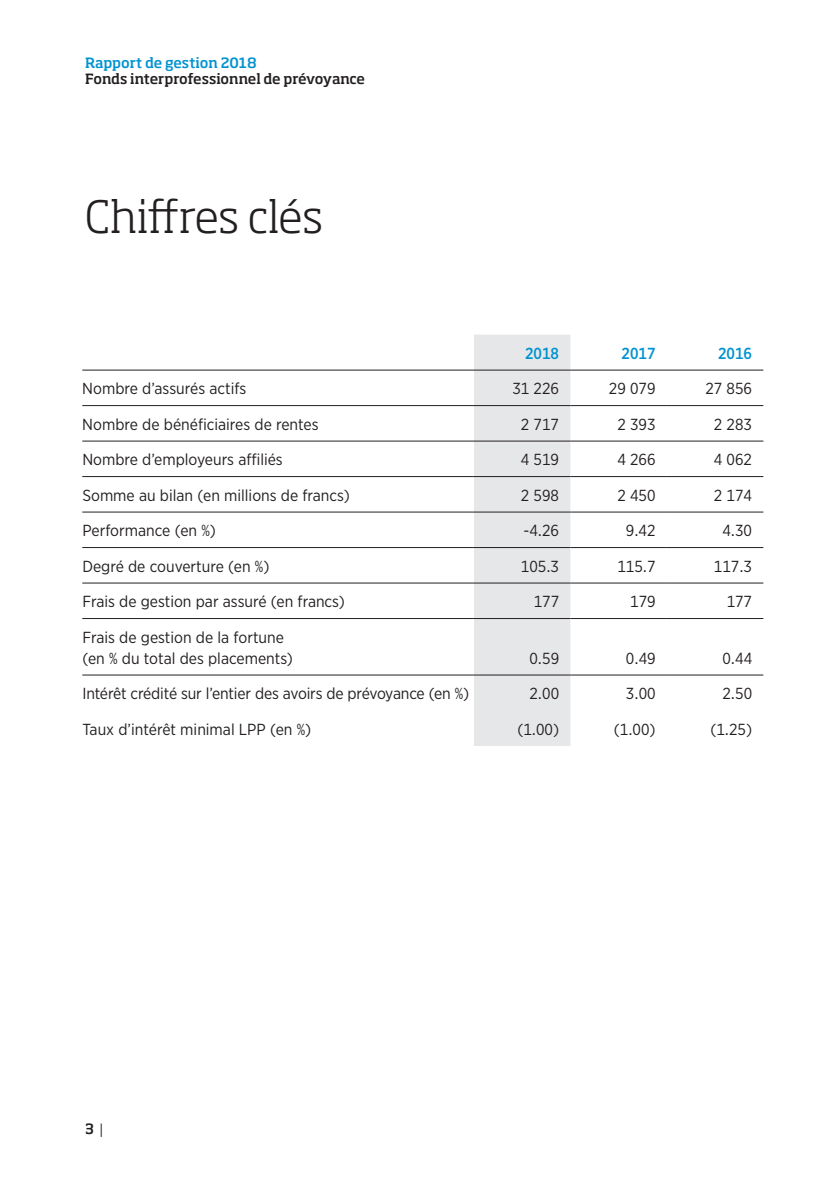
<style>
.page{position:relative;width:840px;height:1191px;background:#fff}
.page>*{position:absolute;margin:0;border:0;box-sizing:border-box;transform-origin:0 0}
.t1{font:300 44px "Soho Std";letter-spacing:-.005em;color:#231f20}
.t2{font:16px/21px "Gotham Narrow";color:#231f20}
.t3{font:500 16px "Gotham Narrow";color:#0093d0}
.t4{font:500 14px "Soho Std";letter-spacing:-.02em;color:#231f20}
.t5{font:500 14px "Soho Std";letter-spacing:-.005em;color:#0093d0}
.s1{font-weight:300}
</style>
<div class="page">
<div style="left:473px;top:335px;width:97px;height:411px;background:#e6e7e9"></div>
<hr style="left:82px;top:370px;width:391px;height:1px;background:#231f20">
<hr style="left:473px;top:370px;width:97px;height:1px;background:#231f20">
<hr style="left:570px;top:370px;width:96px;height:1px;background:#231f20">
<hr style="left:666px;top:370px;width:97px;height:1px;background:#231f20">
<hr style="left:82px;top:405px;width:391px;height:1px;background:#231f20">
<hr style="left:473px;top:405px;width:97px;height:1px;background:#231f20">
<hr style="left:570px;top:405px;width:96px;height:1px;background:#231f20">
<hr style="left:666px;top:405px;width:97px;height:1px;background:#231f20">
<hr style="left:82px;top:441px;width:391px;height:1px;background:#231f20">
<hr style="left:473px;top:441px;width:97px;height:1px;background:#231f20">
<hr style="left:570px;top:441px;width:96px;height:1px;background:#231f20">
<hr style="left:666px;top:441px;width:97px;height:1px;background:#231f20">
<hr style="left:82px;top:476px;width:391px;height:1px;background:#231f20">
<hr style="left:473px;top:476px;width:97px;height:1px;background:#231f20">
<hr style="left:570px;top:476px;width:96px;height:1px;background:#231f20">
<hr style="left:666px;top:476px;width:97px;height:1px;background:#231f20">
<hr style="left:82px;top:512px;width:391px;height:1px;background:#231f20">
<hr style="left:473px;top:512px;width:97px;height:1px;background:#231f20">
<hr style="left:570px;top:512px;width:96px;height:1px;background:#231f20">
<hr style="left:666px;top:512px;width:97px;height:1px;background:#231f20">
<hr style="left:82px;top:547px;width:391px;height:1px;background:#231f20">
<hr style="left:473px;top:547px;width:97px;height:1px;background:#231f20">
<hr style="left:570px;top:547px;width:96px;height:1px;background:#231f20">
<hr style="left:666px;top:547px;width:97px;height:1px;background:#231f20">
<hr style="left:82px;top:582px;width:391px;height:1px;background:#231f20">
<hr style="left:473px;top:582px;width:97px;height:1px;background:#231f20">
<hr style="left:570px;top:582px;width:96px;height:1px;background:#231f20">
<hr style="left:666px;top:582px;width:97px;height:1px;background:#231f20">
<hr style="left:82px;top:618px;width:391px;height:1px;background:#231f20">
<hr style="left:473px;top:618px;width:97px;height:1px;background:#231f20">
<hr style="left:570px;top:618px;width:96px;height:1px;background:#231f20">
<hr style="left:666px;top:618px;width:97px;height:1px;background:#231f20">
<hr style="left:82px;top:674px;width:391px;height:1px;background:#231f20">
<hr style="left:473px;top:674px;width:97px;height:1px;background:#231f20">
<hr style="left:570px;top:674px;width:96px;height:1px;background:#231f20">
<hr style="left:666px;top:674px;width:97px;height:1px;background:#231f20">
<p class="t5" style="left:85px;top:53px;width:173px">Rapport de gestion 2018</p>
<p class="t4" style="left:85px;top:70px;width:281px">Fonds interprofessionnel de prévoyance</p>
<h1 class="t1" style="left:85px;top:189px;width:239px">Chiffres clés</h1>
<p class="t3" style="left:525px;top:343px;width:35px">2018</p>
<p class="t3" style="left:621px;top:343px;width:35px">2017</p>
<p class="t3" style="left:717px;top:343px;width:35px">2016</p>
<p class="t2" style="left:82px;top:378px;width:165px">Nombre d’assurés actifs</p>
<p class="t2" style="left:512px;top:378px;width:48px">31 226</p>
<p class="t2" style="left:608px;top:378px;width:48px">29 079</p>
<p class="t2" style="left:705px;top:378px;width:48px">27 856</p>
<p class="t2" style="left:82px;top:413px;width:238px">Nombre de bénéficiaires de rentes</p>
<p class="t2" style="left:520px;top:413px;width:40px">2 717</p>
<p class="t2" style="left:617px;top:413px;width:40px">2 393</p>
<p class="t2" style="left:713px;top:413px;width:40px">2 283</p>
<p class="t2" style="left:82px;top:449px;width:202px">Nombre d’employeurs affiliés</p>
<p class="t2" style="left:520px;top:449px;width:40px">4 519</p>
<p class="t2" style="left:617px;top:449px;width:40px">4 266</p>
<p class="t2" style="left:713px;top:449px;width:40px">4 062</p>
<p class="t2" style="left:82px;top:484px;width:269px">Somme au bilan (en millions de francs)</p>
<p class="t2" style="left:520px;top:484px;width:40px">2 598</p>
<p class="t2" style="left:617px;top:484px;width:40px">2 450</p>
<p class="t2" style="left:713px;top:484px;width:40px">2 174</p>
<p class="t2" style="left:82px;top:520px;width:135px">Performance (en %)</p>
<p class="t2" style="left:523px;top:520px;width:37px">-4.26</p>
<p class="t2" style="left:625px;top:520px;width:31px">9.42</p>
<p class="t2" style="left:722px;top:520px;width:31px">4.30</p>
<p class="t2" style="left:82px;top:555px;width:188px">Degré de couverture (en %)</p>
<p class="t2" style="left:520px;top:555px;width:40px">105.3</p>
<p class="t2" style="left:617px;top:555px;width:40px">115.7</p>
<p class="t2" style="left:713px;top:555px;width:40px">117.3</p>
<p class="t2" style="left:82px;top:590px;width:264px">Frais de gestion par assuré (en francs)</p>
<p class="t2" style="left:533px;top:590px;width:27px">177</p>
<p class="t2" style="left:629px;top:590px;width:27px">179</p>
<p class="t2" style="left:726px;top:590px;width:27px">177</p>
<p class="t2" style="left:82px;top:626px;width:212px">Frais de gestion de la fortune (en % du total des placements)</p>
<p class="t2" style="left:529px;top:647px;width:31px">0.59</p>
<p class="t2" style="left:625px;top:647px;width:31px">0.49</p>
<p class="t2" style="left:722px;top:647px;width:31px">0.44</p>
<p class="t2" style="left:82px;top:682px;width:388px">Intérêt crédité sur l’entier des avoirs de prévoyance (en %)</p>
<p class="t2" style="left:529px;top:682px;width:31px">2.00</p>
<p class="t2" style="left:625px;top:682px;width:31px">3.00</p>
<p class="t2" style="left:722px;top:682px;width:31px">2.50</p>
<p class="t2" style="left:82px;top:718px;width:230px">Taux d’intérêt minimal LPP (en %)</p>
<p class="t2" style="left:517px;top:718px;width:43px">(1.00)</p>
<p class="t2" style="left:613px;top:718px;width:43px">(1.00)</p>
<p class="t2" style="left:710px;top:718px;width:43px">(1.25)</p>
<p class="t4" style="left:85px;top:1120px;width:20px">3 <span class="s1">|</span></p>
</div>
